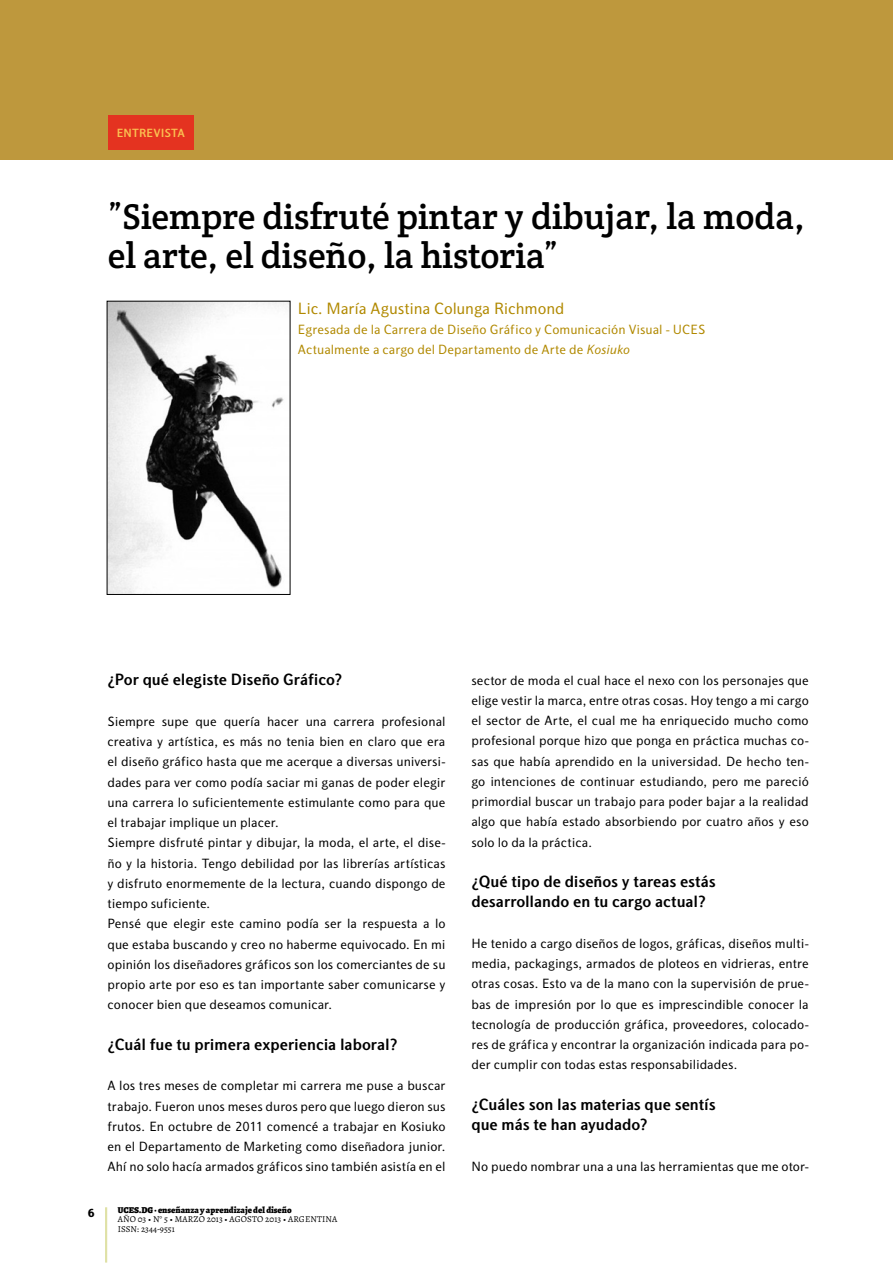
<style>
.page{position:relative;width:893px;height:1263px;background:#fff}
.page>*{position:absolute;margin:0;border:0;box-sizing:border-box;transform-origin:0 0}
.t1{font:36px/39px "Crete Rounded";color:#000}
.t2{font:700 16.5px/20.2px "Centuria";letter-spacing:-.005em;color:#000}
.t3{font:16.5px "Centuria";letter-spacing:-.01em;color:#b18900}
.t4{font:13.5px/20.2px "Centuria";color:#000;text-align:justify}
.t5{font:13.5px/20.2px "Centuria";color:#b18900}
.t6{font:12px "Myriad Pro";color:#000}
.t7{font:700 12px "Centuria";letter-spacing:.01em;color:#fac051}
.t8{font:12px "Centuria Negra";color:#000}
.t9{font:9px "Alegreya";letter-spacing:.01em;color:#000}
.t10{font:900 9px "Alegreya";color:#000}
.s1{font-style:italic}
</style>
<div class="page">
<hr style="left:105px;top:1207px;width:1px;height:55px;background:#dadc97">
<hr style="left:106px;top:1207px;width:1px;height:55px;background:#dadc97">
<div style="left:0;top:0;width:893px;height:160px;background:#be983d"></div>
<img style="left:109px;top:303px;width:179px;height:290px">
<div style="left:108px;top:116px;width:85px;height:34px;background:#e43320"></div>
<p class="t7" style="left:117px;top:126px;width:70px">ENTREVISTA</p>
<p class="t1" style="left:108px;top:198px;width:698px">”Siempre disfruté pintar y dibujar, la moda, el arte, el diseño, la historia”</p>
<p class="t3" style="left:298px;top:299px;width:268px">Lic. María Agustina Colunga Richmond</p>
<p class="t5" style="left:298px;top:319px;width:409px">Egresada de la Carrera de Diseño Gráfico y Comunicación Visual - UCES<br>Actualmente a cargo del Departamento de Arte de <span class="s1">Kosiuko</span></p>
<p class="t2" style="left:107px;top:669px;width:236px">¿Por qué elegiste Diseño Gráfico?</p>
<p class="t4" style="left:107px;top:711px;width:340px;text-align:left">Siempre supe que quería hacer una carrera profesional creativa y artística, es más no tenia bien en claro que era el diseño gráfico hasta que me acerque a diversas universi&shy;dades para ver como podía saciar mi ganas de poder elegir una carrera lo suficientemente estimulante como para que el trabajar implique un placer.<br>Siempre disfruté pintar y dibujar, la moda, el arte, el dise&shy;ño y la historia. Tengo debilidad por las librerías artísticas y disfruto enormemente de la lectura, cuando dispongo de tiempo suficiente.<br>Pensé que elegir este camino podía ser la respuesta a lo que estaba buscando y creo no haberme equivocado. En mi opinión los diseñadores gráficos son los comerciantes de su propio arte por eso es tan importante saber comunicarse y conocer bien que deseamos comunicar.</p>
<p class="t2" style="left:107px;top:1034px;width:292px">¿Cuál fue tu primera experiencia laboral?</p>
<p class="t4" style="left:107px;top:1075px;width:340px">A los tres meses de completar mi carrera me puse a buscar trabajo. Fueron unos meses duros pero que luego dieron sus frutos. En octubre de 2011 comencé a trabajar en Kosiuko en el Departamento de Marketing como diseñadora junior.<br>Ahí no solo hacía armados gráficos sino también asistía en el</p>
<p class="t10" style="left:118px;top:1203px;width:175px">UCES.DG · enseñanza y aprendizaje del diseño</p>
<p class="t9" style="left:118px;top:1214px;width:221px">AÑO 03 • N° 5 • MARZO 2013 • AGOSTO 2013 • ARGENTINA</p>
<p class="t9" style="left:118px;top:1223px;width:59px">ISSN: 2344-9551</p>
<p class="t8" style="left:88px;top:1206px;width:8px">6</p>
<p class="t6" style="left:111px;top:1204px;width:89px">REVISTA UCES.DG</p>
<p class="t4" style="left:471px;top:670px;width:339px">sector de moda el cual hace el nexo con los personajes que elige vestir la marca, entre otras cosas. Hoy tengo a mi cargo el sector de Arte, el cual me ha enriquecido mucho como profesional porque hizo que ponga en práctica muchas co&shy;sas que había aprendido en la universidad. De hecho ten&shy;go intenciones de continuar estudiando, pero me pareció primordial buscar un trabajo para poder bajar a la realidad algo que había estado absorbiendo por cuatro años y eso solo lo da la práctica.</p>
<p class="t2" style="left:471px;top:871px;width:246px">¿Qué tipo de diseños y tareas estás desarrollando en tu cargo actual?</p>
<p class="t4" style="left:471px;top:933px;width:339px">He tenido a cargo diseños de logos, gráficas, diseños multi&shy;media, packagings, armados de ploteos en vidrieras, entre otras cosas. Esto va de la mano con la supervisión de prue&shy;bas de impresión por lo que es imprescindible conocer la tecnología de producción gráfica, proveedores, colocado&shy;res de gráfica y encontrar la organización indicada para po&shy;der cumplir con todas estas responsabilidades.</p>
<p class="t2" style="left:471px;top:1094px;width:246px">¿Cuáles son las materias que sentís que más te han ayudado?</p>
<p class="t4" style="left:471px;top:1156px;width:339px">No puedo nombrar una a una las herramientas que me otor-</p>
</div>
